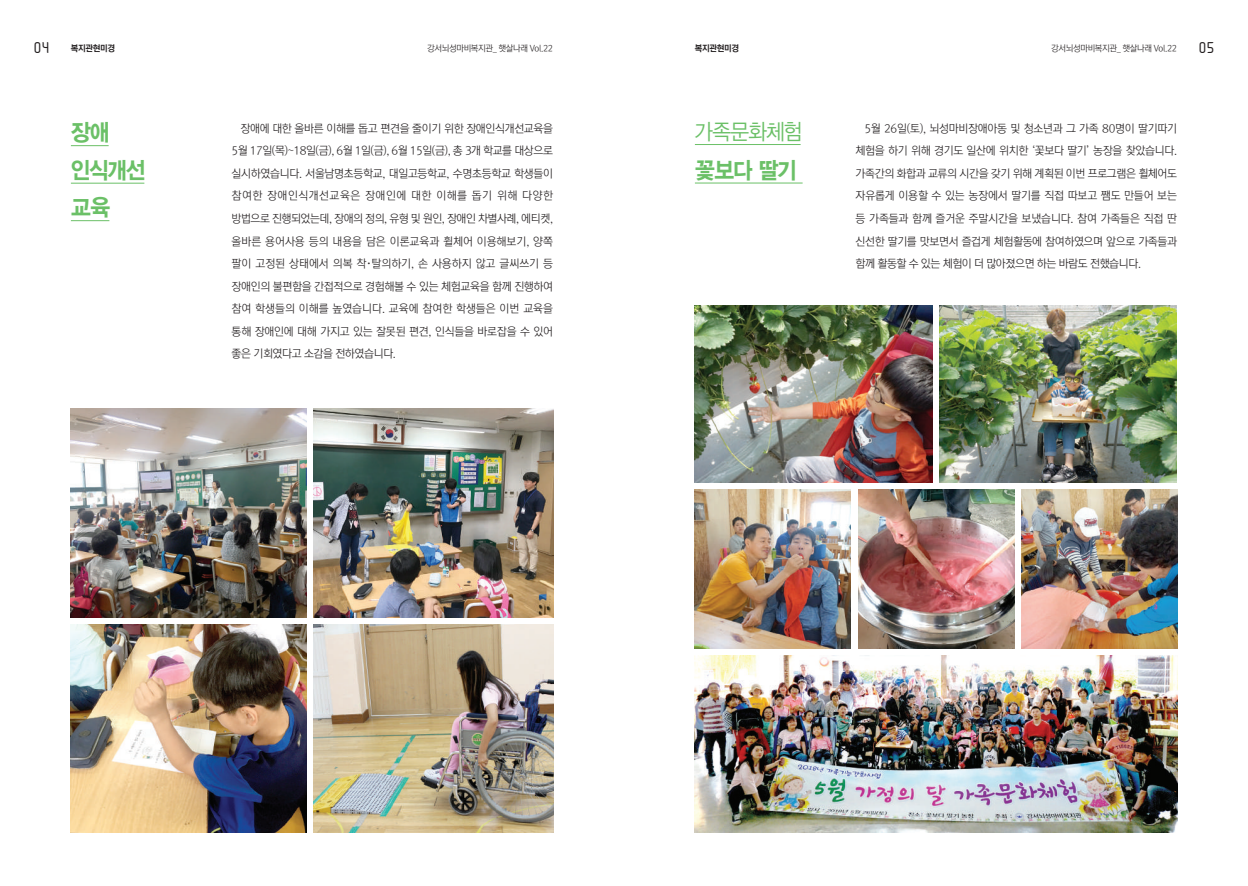
<style>
.page{position:relative;width:1248px;height:886px;background:#fff}
.page>*{position:absolute;margin:0;border:0;box-sizing:border-box;transform-origin:0 0}
.t1{font:22.5px/37.5px "Korean GD H";letter-spacing:-.06em;color:#6bc067;scale:.95 1}
.t2{font:21.25px "Korean GD M";letter-spacing:-.06em;color:#6bc067;scale:.95 1}
.t3{font:12.5px "JUICE Regular";color:#231f20}
.t4{font:11.25px/22.5px "Rix M Go L";letter-spacing:-.03em;color:#231f20;text-align:justify}
.t5{font:8.75px "Rix M Go L";letter-spacing:-.04em;color:#231f20}
.t6{font:8.75px "Rix M Go EB";letter-spacing:-.04em;color:#231f20}
.s1{font-family:"Rix M Go B"}
</style>
<div class="page">
<hr style="left:694px;top:144px;width:106px;height:1px;background:#6bc067">
<hr style="left:694px;top:183px;width:108px;height:1px;background:#6bc067">
<img style="left:694px;top:305px;width:238px;height:178px">
<img style="left:858px;top:490px;width:155px;height:159px">
<img style="left:1021px;top:489px;width:155px;height:159px">
<img style="left:694px;top:490px;width:156px;height:159px">
<img style="left:694px;top:655px;width:482px;height:177px">
<img style="left:939px;top:305px;width:237px;height:177px">
<hr style="left:71px;top:145px;width:38px;height:1px;background:#6bc067">
<hr style="left:71px;top:183px;width:73px;height:1px;background:#6bc067">
<hr style="left:71px;top:220px;width:38px;height:1px;background:#6bc067">
<img style="left:71px;top:409px;width:236px;height:208px">
<img style="left:71px;top:624px;width:236px;height:209px">
<img style="left:314px;top:409px;width:239px;height:208px">
<img style="left:314px;top:624px;width:239px;height:209px">
<p class="t3" style="left:33px;top:42px;width:18px">04</p>
<p class="t6" style="left:71px;top:43px;width:46px">복지관현미경</p>
<p class="t5" style="left:427px;top:43px;width:127px">강서뇌성마비복지관_ 햇살나래 Vol.22</p>
<p class="t6" style="left:694px;top:43px;width:46px">복지관현미경</p>
<p class="t5" style="left:1051px;top:43px;width:127px">강서뇌성마비복지관_ 햇살나래 Vol.22</p>
<p class="t3" style="left:1198px;top:42px;width:18px">05</p>
<h1 class="t1" style="left:71px;top:114px;width:80px">장애 인식개선 교육</h1>
<p class="t4" style="left:231px;top:117px;width:323px;text-indent:9px">장애에 대한 올바른 이해를 돕고 편견을 줄이기 위한 장애인식개선교육을 5월 17일(목)~18일(금), 6월 1일(금), 6월 15일(금), 총 3개 학교를 대상으로 실시하였습니다. 서울남명초등학교, 대일고등학교, 수명초등학교 학생들이 참여한 장애인식개선교육은 장애인에 대한 이해를 돕기 위해 다양한 방법으로 진행되었는데, 장애의 정의, 유형 및 원인, 장애인 차별사례, 에티켓, 올바른 용어사용 등의 내용을 담은 이론교육과 휠체어 이용해보기, 양쪽 팔이 고정된 상태에서 의복 착<span class="s1">·</span>탈의하기, 손 사용하지 않고 글씨쓰기 등 장애인의 불편함을 간접적으로 경험해볼 수 있는 체험교육을 함께 진행하여 참여 학생들의 이해를 높였습니다. 교육에 참여한 학생들은 이번 교육을 통해 장애인에 대해 가지고 있는 잘못된 편견, 인식들을 바로잡을 수 있어 좋은 기회였다고 소감을 전하였습니다.</p>
<h2 class="t2" style="left:694px;top:121px;width:114px">가족문화체험</h2>
<h1 class="t1" style="left:694px;top:152px;width:109px">꽃보다 딸기</h1>
<p class="t4" style="left:855px;top:117px;width:323px;text-indent:9px">5월 26일(토), 뇌성마비장애아동 및 청소년과 그 가족 80명이 딸기따기 체험을 하기 위해 경기도 일산에 위치한 ‘꽃보다 딸기’ 농장을 찾았습니다. 가족간의 화합과 교류의 시간을 갖기 위해 계획된 이번 프로그램은 휠체어도 자유롭게 이용할 수 있는 농장에서 딸기를 직접 따보고 쨈도 만들어 보는 등 가족들과 함께 즐거운 주말시간을 보냈습니다. 참여 가족들은 직접 딴 신선한 딸기를 맛보면서 즐겁게 체험활동에 참여하였으며 앞으로 가족들과 함께 활동할 수 있는 체험이 더 많아졌으면 하는 바람도 전했습니다.</p>
</div>
